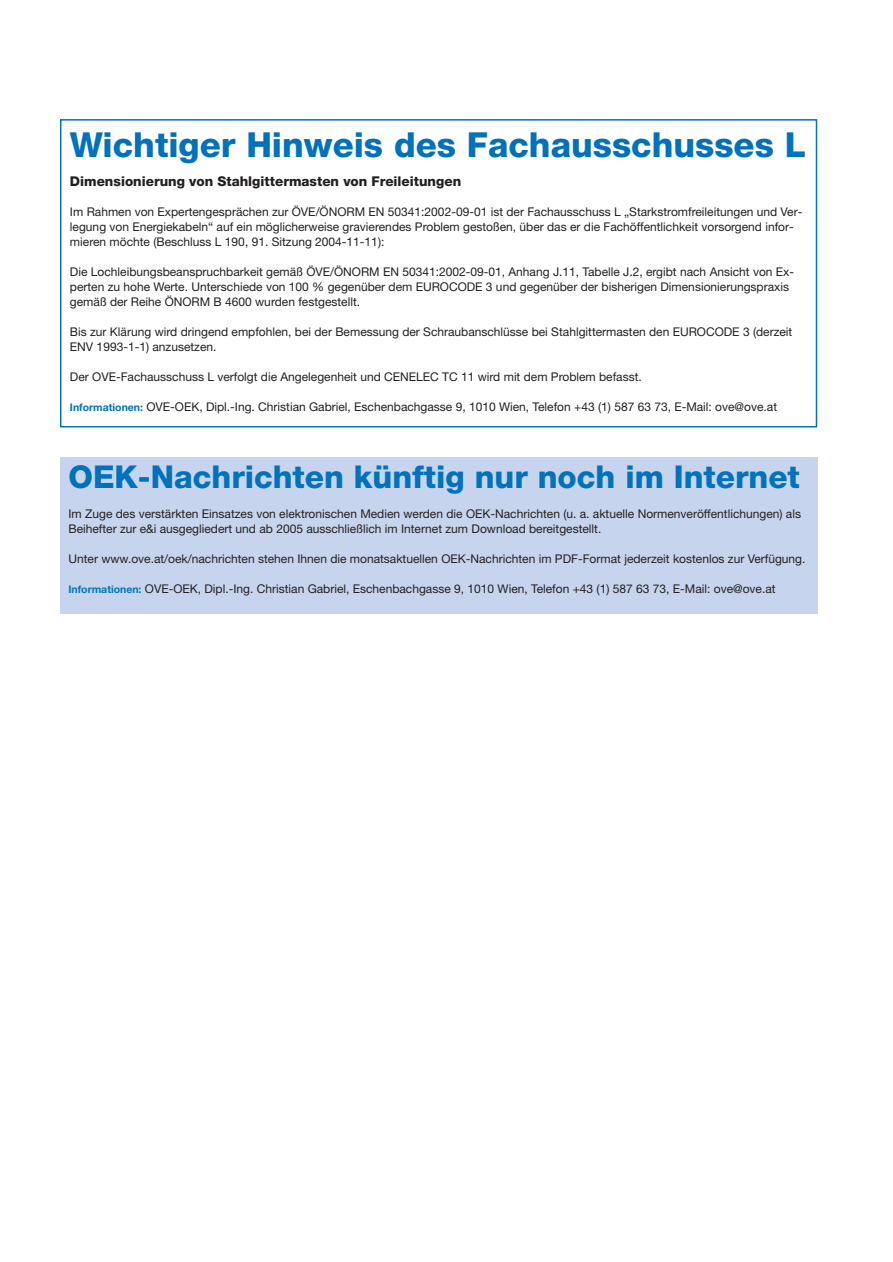
<style>
.page{position:relative;width:893px;height:1262px;background:#fff}
.page>*{position:absolute;margin:0;border:0;box-sizing:border-box;transform-origin:0 0}
.t1{font:800 34.5px "Helvetica Neue";color:#0072bc}
.t2{font:800 31.5px "Helvetica Neue";color:#0072bc}
.t3{font:800 13.5px "Helvetica Neue";color:#231f20}
.t4{font:12px/15px "Helvetica Neue";color:#231f20}
.s1{font-weight:700;font-size:10.5px;color:#0072bc}
</style>
<div class="page">
<div style="left:60px;top:119px;width:757px;height:308px;border:2px solid #0072bc"></div>
<div style="left:60px;top:457px;width:757px;height:156px;background:#c6d5ed"></div>
<h1 class="t1" style="left:70px;top:132px;width:737px">Wichtiger Hinweis des Fachausschusses L</h1>
<p class="t3" style="left:70px;top:176px;width:392px">Dimensionierung von Stahlgittermasten von Freileitungen</p>
<p class="t4" style="left:70px;top:205px;width:734px">Im Rahmen von Expertengesprächen zur ÖVE/ÖNORM EN 50341:2002-09-01 ist der Fachausschuss L „Starkstromfreileitungen und Ver&shy;legung von Energiekabeln“ auf ein möglicherweise gravierendes Problem gestoßen, über das er die Fachöffentlichkeit vorsorgend infor&shy;mieren möchte (Beschluss L 190, 91. Sitzung 2004-11-11):</p>
<p class="t4" style="left:70px;top:265px;width:725px">Die Lochleibungsbeanspruchbarkeit gemäß ÖVE/ÖNORM EN 50341:2002-09-01, Anhang J.11, Tabelle J.2, ergibt nach Ansicht von Ex&shy;perten zu hohe Werte. Unterschiede von 100 % gegenüber dem EUROCODE 3 und gegenüber der bisherigen Dimensionierungspraxis gemäß der Reihe ÖNORM B 4600 wurden festgestellt.</p>
<p class="t4" style="left:70px;top:325px;width:723px">Bis zur Klärung wird dringend empfohlen, bei der Bemessung der Schraubanschlüsse bei Stahlgittermasten den EUROCODE 3 (derzeit<br>ENV 1993-1-1) anzusetzen.</p>
<p class="t4" style="left:70px;top:370px;width:573px">Der OVE-Fachausschuss L verfolgt die Angelegenheit und CENELEC TC 11 wird mit dem Problem befasst.</p>
<p class="t4" style="left:70px;top:400px;width:708px"><span class="s1">Informationen:</span> OVE-OEK, Dipl.-Ing. Christian Gabriel, Eschenbachgasse 9, 1010 Wien, Telefon +43 (1) 587 63 73, E-Mail: ove@ove.at</p>
<h2 class="t2" style="left:68px;top:465px;width:732px">OEK-Nachrichten künftig nur noch im Internet</h2>
<p class="t4" style="left:68px;top:507px;width:734px">Im Zuge des verstärkten Einsatzes von elektronischen Medien werden die OEK-Nachrichten (u. a. aktuelle Normenveröffentlichungen) als<br>Beihefter zur e&amp;i ausgegliedert und ab 2005 ausschließlich im Internet zum Download bereitgestellt.</p>
<p class="t4" style="left:68px;top:552px;width:738px">Unter www.ove.at/oek/nachrichten stehen Ihnen die monatsaktuellen OEK-Nachrichten im PDF-Format jederzeit kostenlos zur Verfügung.</p>
<p class="t4" style="left:68px;top:582px;width:708px"><span class="s1">Informationen:</span> OVE-OEK, Dipl.-Ing. Christian Gabriel, Eschenbachgasse 9, 1010 Wien, Telefon +43 (1) 587 63 73, E-Mail: ove@ove.at</p>
</div>
